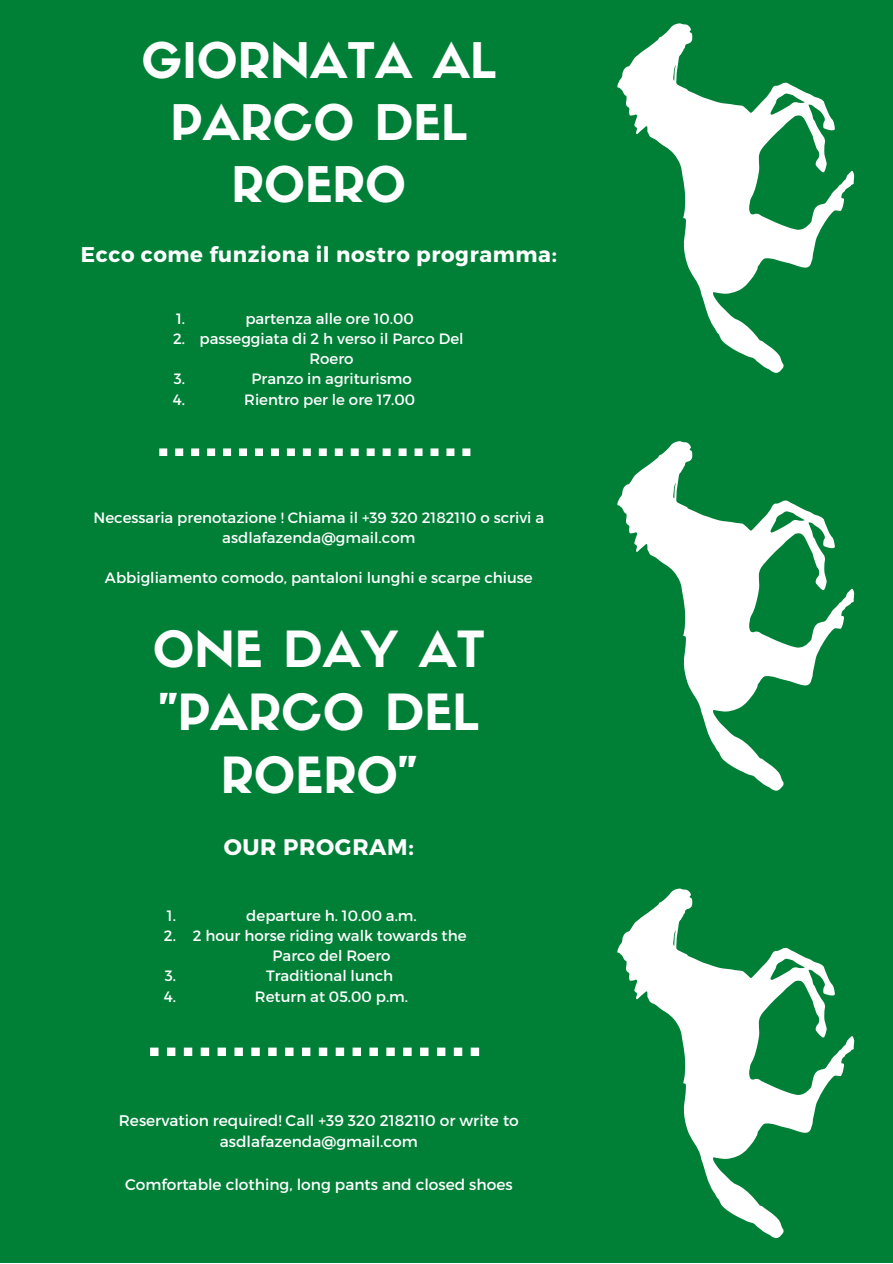
<style>
.page{position:relative;width:893px;height:1264px;background:#fff}
.page>*{position:absolute;margin:0;border:0;box-sizing:border-box;transform-origin:0 0}
.t1{font:48.9px/63px "Sifonn Basic";color:#fff;text-align:center}
.t2{font:48.15px/61.9px "Sifonn Basic";color:#fff;text-align:center}
.t3{font:700 22.5px "Montserrat";letter-spacing:.03em;color:#fff}
.t4{font:700 21.3px "Montserrat";letter-spacing:.03em;color:#fff}
.t5{font:15.3px/21.5px "Montserrat";color:#fff;text-align:center}
.t6{font:15px/20.2px "Montserrat";color:#fff}
</style>
<div class="page">
<div style="left:0;top:0;width:892px;height:1262px;background:#008037"></div>
<svg style="left:159px;top:448px;width:311px;height:8px"></svg>
<svg style="left:617px;top:888px;width:237px;height:350px"></svg>
<svg style="left:150px;top:1047px;width:329px;height:9px"></svg>
<svg style="left:617px;top:441px;width:237px;height:349px"></svg>
<svg style="left:617px;top:23px;width:237px;height:350px"></svg>
<h2 class="t2" style="left:142px;top:35px;width:356px">GIORNATA AL<br>PARCO DEL<br>ROERO</h2>
<h3 class="t4" style="left:81px;top:240px;width:477px">Ecco come funziona il nostro programma:</h3>
<p class="t6" style="left:173px;top:307px;width:14px">1.<br>2.</p>
<p class="t6" style="left:173px;top:368px;width:14px">3.<br>4.</p>
<p class="t6" style="left:199px;top:307px;width:265px;text-align:center">partenza alle ore 10.00<br>passeggiata di 2 h verso il Parco Del<br>Roero<br>Pranzo in agriturismo<br>Rientro per le ore 17.00</p>
<p class="t6" style="left:94px;top:506px;width:452px;text-align:center">Necessaria prenotazione ! Chiama il +39 320 2182110 o scrivi a asdlafazenda@gmail.com</p>
<p class="t6" style="left:105px;top:567px;width:429px">Abbigliamento comodo, pantaloni lunghi e scarpe chiuse</p>
<h1 class="t1" style="left:153px;top:623px;width:333px">ONE DAY AT "PARCO DEL<br>ROERO"</h1>
<h3 class="t3" style="left:224px;top:832px;width:192px">OUR PROGRAM:</h3>
<p class="t6" style="left:164px;top:904px;width:14px">1.<br>2.</p>
<p class="t6" style="left:164px;top:965px;width:14px">3.<br>4.</p>
<p class="t6" style="left:193px;top:904px;width:275px;text-align:center">departure h. 10.00 a.m.<br>2 hour horse riding walk towards the<br>Parco del Roero<br>Traditional lunch<br>Return at 05.00 p.m.</p>
<p class="t5" style="left:119px;top:1108px;width:401px">Reservation required! Call +39 320 2182110 or write to asdlafazenda@gmail.com</p>
<p class="t5" style="left:125px;top:1173px;width:389px">Comfortable clothing, long pants and closed shoes</p>
</div>
